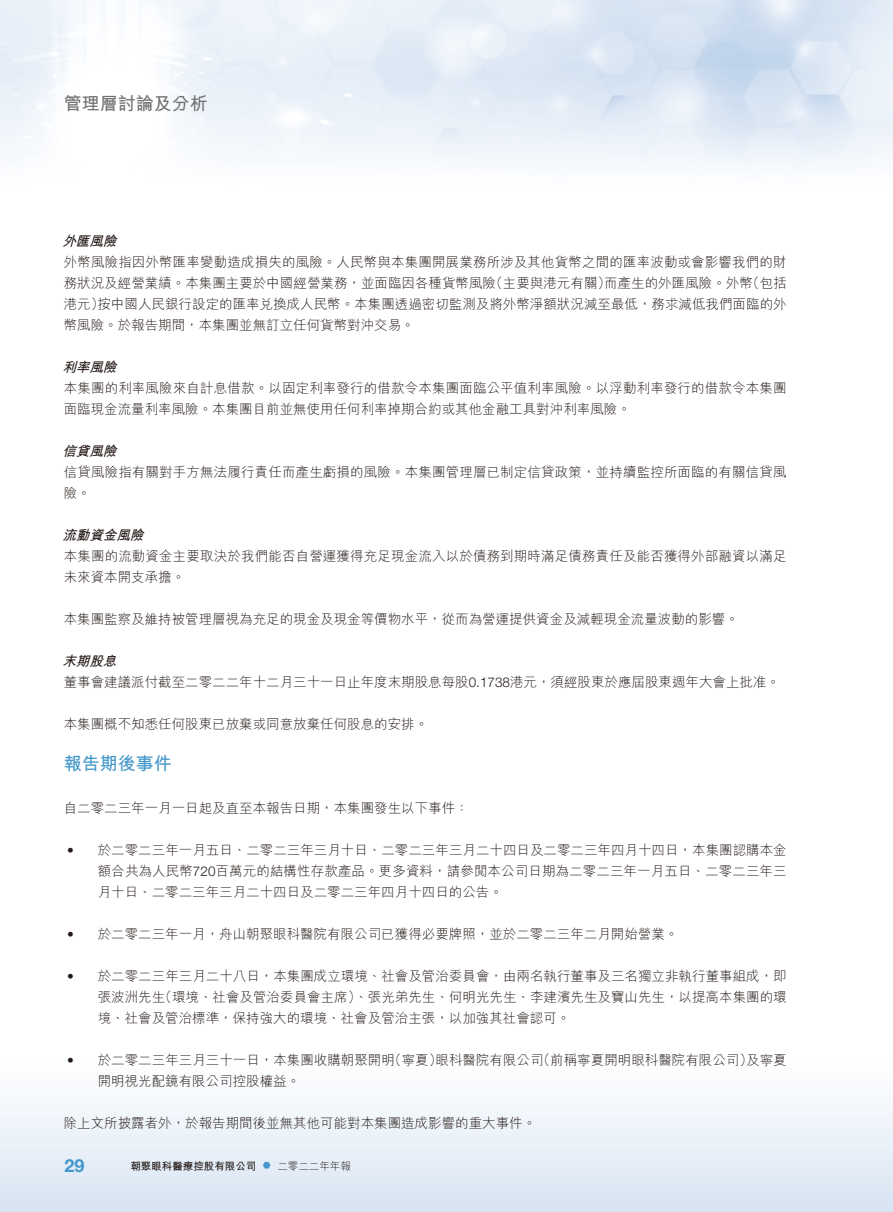
<style>
.page{position:relative;width:893px;height:1212px;background:#fff}
.page>*{position:absolute;margin:0;border:0;box-sizing:border-box;transform-origin:0 0}
.t1{font:18px "M Hei HK Bold E Ten B5 H";color:#717171}
.t2{font:18px "M Hei HK Bold E Ten B5 H";color:#4397cb}
.t3{font:700 18px "Helvetica Neue LT Std";color:#4397cb}
.t4{font:13.5px/21px "M Hei HK Light E Ten B5 H";color:#231916}
.t5{font:italic 13.5px "M Hei HK Bold E Ten B5 H";color:#231916}
.t6{font:10.5px "M Hei HK Bold E Ten B5 H";color:#231916}
.t7{font:10.5px "M Hei HK Light E Ten B5 H";color:#231916}
.s1{font-family:"Helvetica Neue LT Std";font-weight:300}
</style>
<div class="page">
<div style="left:0;top:1048px;width:893px;height:164px;background:linear-gradient(to bottom,#fff,#d9e5f3)"></div>
<svg style="left:263px;top:1162px;width:8px;height:7px"></svg>
<h1 class="t1" style="left:64px;top:96px;width:146px">管理層討論及分析</h1>
<p class="t5" style="left:62px;top:236px;width:55px">外匯風險</p>
<p class="t4" style="left:64px;top:253px;width:724px;text-align:justify">外幣風險指因外幣匯率變動造成損失的風險。人民幣與本集團開展業務所涉及其他貨幣之間的匯率波動或會影響我們的財務狀況及經營業績。本集團主要於中國經營業務，並面臨因各種貨幣風險（主要與港元有關）而產生的外匯風險。外幣（包括港元）按中國人民銀行設定的匯率兌換成人民幣。本集團透過密切監測及將外幣淨額狀況減至最低，務求減低我們面臨的外幣風險。於報告期間，本集團並無訂立任何貨幣對沖交易。</p>
<p class="t5" style="left:62px;top:362px;width:55px">利率風險</p>
<p class="t4" style="left:64px;top:379px;width:724px">本集團的利率風險來自計息借款。以固定利率發行的借款令本集團面臨公平值利率風險。以浮動利率發行的借款令本集團面臨現金流量利率風險。本集團目前並無使用任何利率掉期合約或其他金融工具對沖利率風險。</p>
<p class="t5" style="left:62px;top:446px;width:55px">信貸風險</p>
<p class="t4" style="left:64px;top:463px;width:724px">信貸風險指有關對手方無法履行責任而產生虧損的風險。本集團管理層已制定信貸政策，並持續監控所面臨的有關信貸風險。</p>
<p class="t5" style="left:62px;top:530px;width:82px">流動資金風險</p>
<p class="t4" style="left:64px;top:547px;width:724px">本集團的流動資金主要取決於我們能否自營運獲得充足現金流入以於債務到期時滿足債務責任及能否獲得外部融資以滿足未來資本開支承擔。</p>
<p class="t4" style="left:64px;top:610px;width:677px">本集團監察及維持被管理層視為充足的現金及現金等價物水平，從而為營運提供資金及減輕現金流量波動的影響。</p>
<p class="t5" style="left:62px;top:656px;width:59px">末期股息</p>
<p class="t4" style="left:64px;top:673px;width:718px">董事會建議派付截至二零二二年十二月三十一日止年度末期股息每股<span class="s1">0.1738</span>港元，須經股東於應屆股東週年大會上批准。</p>
<p class="t4" style="left:64px;top:715px;width:366px">本集團概不知悉任何股東已放棄或同意放棄任何股息的安排。</p>
<h1 class="t2" style="left:64px;top:757px;width:110px">報告期後事件</h1>
<p class="t4" style="left:64px;top:799px;width:407px">自二零二三年一月一日起及直至本報告日期，本集團發生以下事件：</p>
<p class="t4" style="left:98px;top:841px;width:690px;text-align:justify;text-indent:-31px"><span class="s1">•</span> 於二零二三年一月五日、二零二三年三月十日、二零二三年三月二十四日及二零二三年四月十四日，本集團認購本金額合共為人民幣<span class="s1">720</span>百萬元的結構性存款產品。更多資料，請參閱本公司日期為二零二三年一月五日、二零二三年三月十日、二零二三年三月二十四日及二零二三年四月十四日的公告。</p>
<p class="t4" style="left:67px;top:925px;width:613px"><span class="s1">•</span> 於二零二三年一月，舟山朝聚眼科醫院有限公司已獲得必要牌照，並於二零二三年二月開始營業。</p>
<p class="t4" style="left:98px;top:967px;width:690px;text-align:justify;text-indent:-31px"><span class="s1">•</span> 於二零二三年三月二十八日，本集團成立環境、社會及管治委員會，由兩名執行董事及三名獨立非執行董事組成，即張波洲先生（環境、社會及管治委員會主席）、張光弟先生、何明光先生、李建濱先生及寶山先生，以提高本集團的環境、社會及管治標準，保持強大的環境、社會及管治主張，以加強其社會認可。</p>
<p class="t4" style="left:98px;top:1051px;width:690px;text-indent:-31px"><span class="s1">•</span> 於二零二三年三月三十一日，本集團收購朝聚開明（寧夏）眼科醫院有限公司（前稱寧夏開明眼科醫院有限公司）及寧夏開明視光配鏡有限公司控股權益。</p>
<p class="t4" style="left:64px;top:1114px;width:474px">除上文所披露者外，於報告期間後並無其他可能對本集團造成影響的重大事件。</p>
<h1 class="t3" style="left:64px;top:1159px;width:22px">29</h1>
<p class="t6" style="left:130px;top:1162px;width:128px">朝聚眼科醫療控股有限公司</p>
<p class="t7" style="left:277px;top:1162px;width:75px">二零二二年年報</p>
</div>
